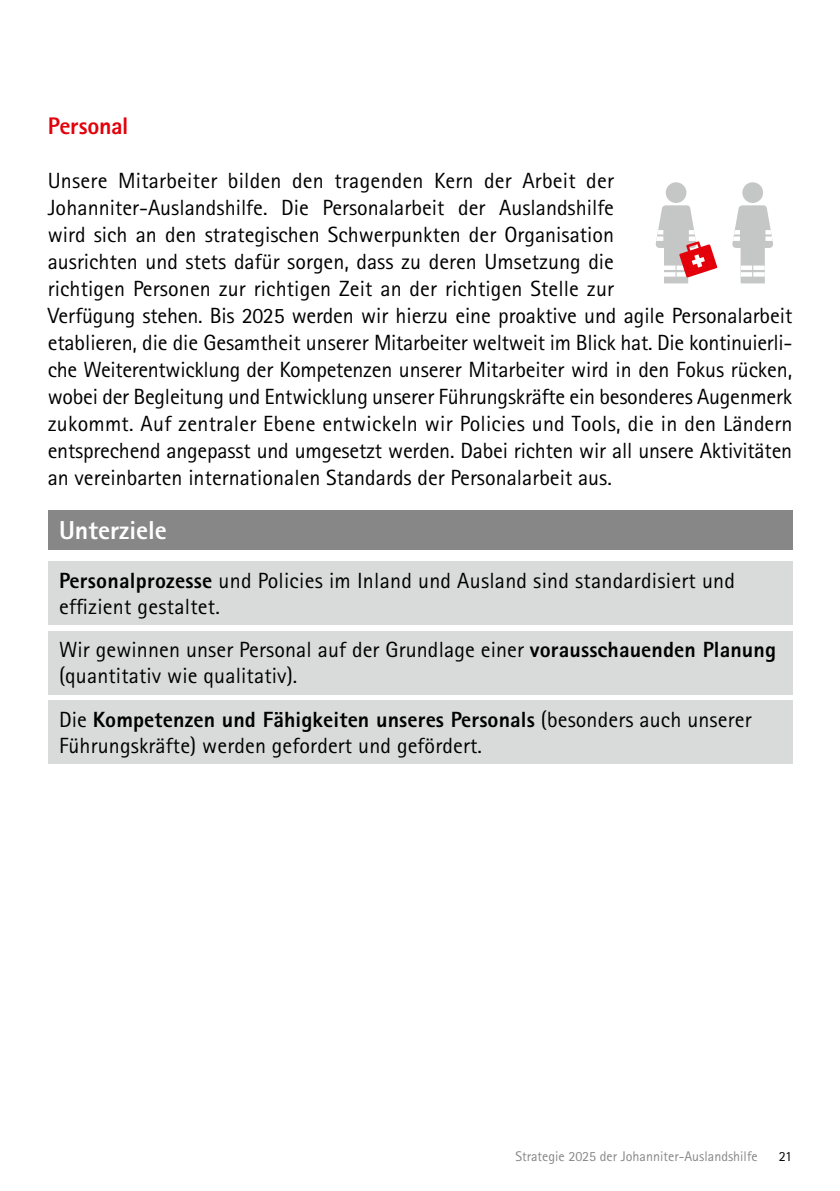
<style>
.page{position:relative;width:840px;height:1191px;background:#fff}
.page>*{position:absolute;margin:0;border:0;box-sizing:border-box;transform-origin:0 0}
.t1{font:800 26px "Rotis Sans Serif Std";color:#fff}
.t2{font:800 24px "Rotis Sans Serif Std";letter-spacing:-.015em;color:#e3000b}
.t3{font:22px/27px "Rotis Sans Serif Std";color:#000}
.t4{font:14px "Rotis Sans Serif Std";color:#868786}
.t5{font:14px "Rotis Sans Serif Std";color:#000}
.s1{font-weight:800}
</style>
<div class="page">
<div style="left:48px;top:561px;width:743px;height:64px;background:#d9dada"></div>
<div style="left:48px;top:631px;width:743px;height:63px;background:#d9dada"></div>
<div style="left:48px;top:700px;width:743px;height:64px;background:#d9dada"></div>
<div style="left:48px;top:510px;width:743px;height:40px;background:#868786"></div>
<div style="left:665px;top:182px;width:21px;height:21px;background:#c5c6c6;border-radius:50%"></div>
<svg style="left:655px;top:205px;width:62px;height:78px"></svg>
<div style="left:742px;top:182px;width:20px;height:21px;background:#c5c6c6;border-radius:50%"></div>
<svg style="left:732px;top:205px;width:41px;height:78px"></svg>
<div style="left:740px;top:272px;width:11px;height:5px;background:#fff"></div>
<div style="left:740px;top:265px;width:11px;height:5px;background:#fff"></div>
<div style="left:752px;top:272px;width:12px;height:5px;background:#fff"></div>
<div style="left:752px;top:265px;width:12px;height:5px;background:#fff"></div>
<p class="t2" style="left:48px;top:111px;width:82px">Personal</p>
<p class="t3" style="left:48px;top:167px;width:745px">Unsere Mitarbeiter bilden den tragenden Kern der Arbeit der Johanniter-Auslandshilfe. Die Personalarbeit der Auslandshilfe<br>wird sich an den strategischen Schwerpunkten der Organisation<br>ausrichten und stets dafür sorgen, dass zu deren Umsetzung die<br>richtigen Personen zur richtigen Zeit an der richtigen Stelle zur<br>Verfügung stehen. Bis 2025 werden wir hierzu eine proaktive und agile Personalarbeit etablieren, die die Gesamtheit unserer Mitarbeiter weltweit im Blick hat. Die kontinuierli&shy;che Weiterentwicklung der Kompetenzen unserer Mitarbeiter wird in den Fokus rücken, wobei der Begleitung und Entwicklung unserer Führungskräfte ein besonderes Augenmerk zukommt. Auf zentraler Ebene entwickeln wir Policies und Tools, die in den Ländern entsprechend angepasst und umgesetzt werden. Dabei richten wir all unsere Aktivitäten an vereinbarten internationalen Standards der Personalarbeit aus.</p>
<p class="t1" style="left:59px;top:514px;width:109px">Unterziele</p>
<p class="t3" style="left:59px;top:567px;width:677px;line-height:26px"><span class="s1">Personalprozesse</span> und Policies im Inland und Ausland sind standardisiert und effizient gestaltet.</p>
<p class="t3" style="left:59px;top:637px;width:718px;line-height:26px">Wir gewinnen unser Personal auf der Grundlage einer <span class="s1">vorausschauenden Planung </span>(quantitativ wie qualitativ).</p>
<p class="t3" style="left:59px;top:706px;width:693px;line-height:26px">Die <span class="s1">Kompetenzen und Fähigkeiten unseres Personals</span> (besonders auch unserer<br>Führungskräfte) werden gefordert und gefördert.</p>
<p class="t4" style="left:515px;top:1148px;width:244px">Strategie 2025 der Johanniter-Auslandshilfe</p>
<p class="t5" style="left:778px;top:1148px;width:15px">21</p>
</div>
